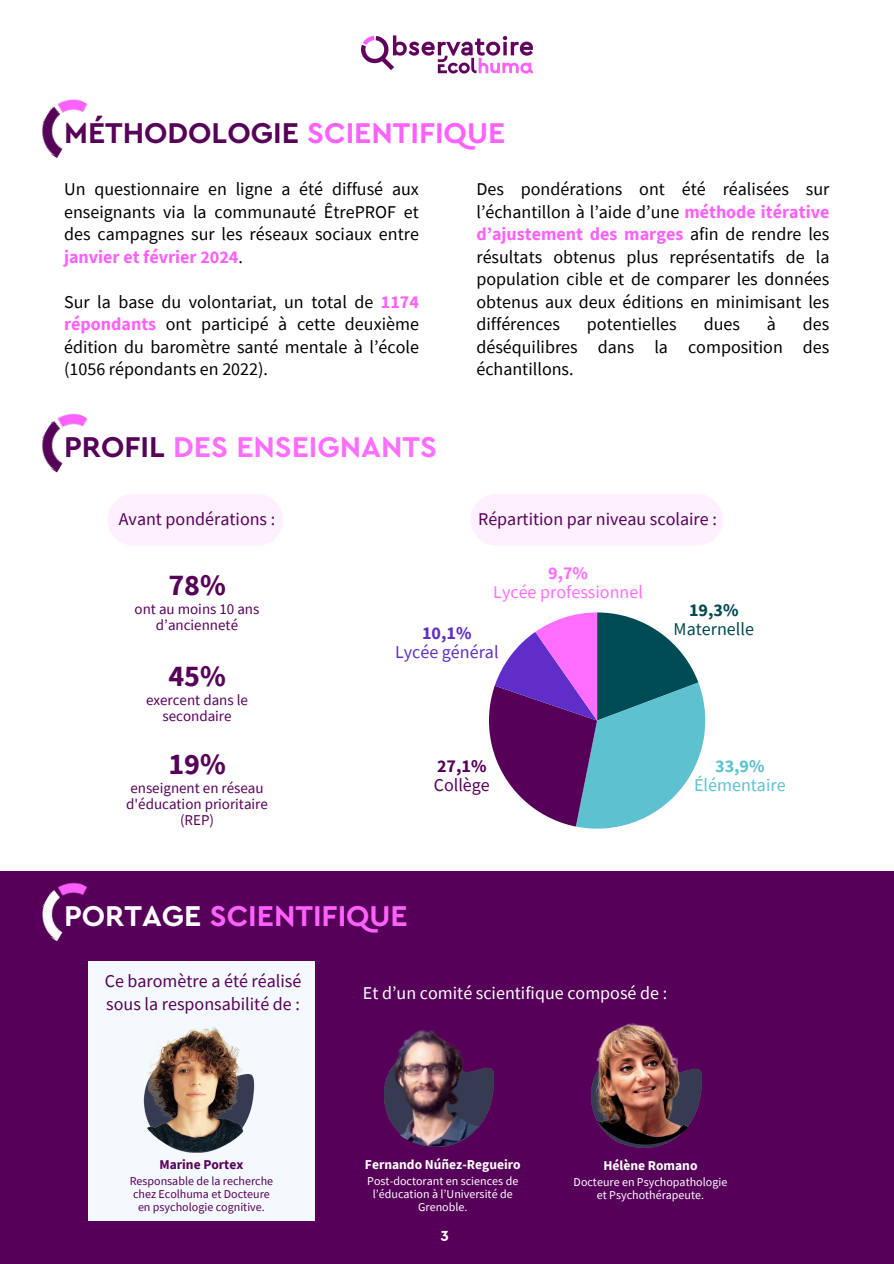
<style>
.page{position:relative;width:894px;height:1264px;background:#fff}
.page>*{position:absolute;margin:0;border:0;box-sizing:border-box;transform-origin:0 0}
.t1{font:700 30px "Cera Basic";color:#570059}
.t2{font:700 30px "Cera Basic";color:#ff6eff}
.t3{font:700 30px "Cera Basic";color:#ff61ff}
.t4{font:700 30px "Source Sans Pro";color:#570059}
.t5{font:18px/22.5px "Source Sans Pro";color:#010002;text-align:justify}
.t6{font:18px/19.2px "Source Sans Pro";color:#570059}
.t7{font:18px "Source Sans Pro";color:#fff}
.t8{font:18px/19.2px "Source Sans Pro";color:#ff6eff;text-align:center}
.t9{font:18px/19.2px "Source Sans Pro";color:#5f2ec8;text-align:center}
.t10{font:18px/19.2px "Source Sans Pro";color:#5dc1d0;text-align:center}
.t11{font:18px/19.2px "Source Sans Pro";color:#004851;text-align:center}
.t12{font:15px/15.8px "Source Sans Pro";color:#570059;text-align:center}
.t13{font:700 15px "Cera Basic";color:#fff}
.t14{font:700 13.5px "Source Sans Pro";color:#fff}
.t15{font:700 13.5px "Source Sans Pro";color:#570059}
.t16{font:12px/13px "Source Sans Pro";color:#fff;text-align:center}
.t17{font:12px/13px "Source Sans Pro";color:#570059;text-align:center}
.s1{color:#ff61ff}
.s2{font-weight:700;color:#ff61ff}
.s3{color:#570059}
.s4{font-weight:700}
.s5{color:#fff}
</style>
<div class="page">
<img style="left:361px;top:35px;width:172px;height:39px">
<img style="left:41px;top:99px;width:47px;height:59px">
<img style="left:41px;top:413px;width:47px;height:59px">
<svg style="left:489px;top:612px;width:216px;height:216px"></svg>
<div style="left:107px;top:493px;width:176px;height:53px;background:#fff0ff;border-radius:26px"></div>
<div style="left:470px;top:493px;width:252px;height:53px;background:#fff0ff;border-radius:26px"></div>
<div style="left:0;top:871px;width:892px;height:392px;background:#570059"></div>
<img style="left:401px;top:1068px;width:93px;height:78px">
<img style="left:375px;top:1028px;width:118px;height:118px;border-radius:50%">
<img style="left:595px;top:1118px;width:94px;height:29px">
<img style="left:584px;top:1021px;width:123px;height:123px;border-radius:50%">
<div style="left:88px;top:961px;width:226px;height:260px;background:#f4f9fe"></div>
<img style="left:148px;top:1130px;width:96px;height:22px">
<img style="left:132px;top:1023px;width:129px;height:128px;border-radius:50%">
<img style="left:42px;top:883px;width:45px;height:58px">
<h2 class="t1" style="left:64px;top:113px;width:442px">MÉTHODOLOGIE <span class="s1">SCIENTIFIQUE</span></h2>
<h2 class="t5" style="left:64px;top:177px;width:356px">Un questionnaire en ligne a été diffusé aux enseignants via la communauté ÊtrePROF et des campagnes sur les réseaux sociaux entre <span class="s2">janvier et février 2024</span>.</h2>
<h2 class="t5" style="left:64px;top:290px;width:356px">Sur la base du volontariat, un total de <span class="s2">1174 répondants</span> ont participé à cette deuxième édition du baromètre santé mentale à l’école (1056 répondants en 2022).</h2>
<p class="t5" style="left:476px;top:177px;width:354px">Des pondérations ont été réalisées sur l’échantillon à l’aide d’une <span class="s2">méthode itérative d’ajustement des marges</span> afin de rendre les résultats obtenus plus représentatifs de la population cible et de comparer les données obtenus aux deux éditions en minimisant les différences</p>
<p class="t5" style="left:587px;top:312px;width:91px">potentielles</p>
<p class="t5" style="left:703px;top:312px;width:38px">dues</p>
<p class="t5" style="left:766px;top:312px;width:11px">à</p>
<p class="t5" style="left:476px;top:312px;width:354px;text-indent:326px">des déséquilibres dans la composition des échantillons.</p>
<h1 class="t2" style="left:64px;top:427px;width:374px"><span class="s3">PROFIL</span> DES ENSEIGNANTS</h1>
<p class="t6" style="left:119px;top:509px;width:158px">Avant pondérations :</p>
<p class="t6" style="left:478px;top:509px;width:240px">Répartition par niveau scolaire :</p>
<h2 class="t8" style="left:493px;top:563px;width:151px"><span class="s4">9,7%<br></span>Lycée professionnel</h2>
<p class="t11" style="left:673px;top:600px;width:82px"><span class="s4">19,3%<br></span>Maternelle</p>
<p class="t4" style="left:168px;top:565px;width:59px">78%</p>
<p class="t12" style="left:134px;top:601px;width:126px">ont au moins 10 ans d’ancienneté</p>
<p class="t9" style="left:395px;top:622px;width:105px"><span class="s4">10,1%<br></span>Lycée général</p>
<h2 class="t4" style="left:168px;top:656px;width:59px">45%</h2>
<h2 class="t12" style="left:146px;top:692px;width:103px">exercent dans le secondaire</h2>
<p class="t4" style="left:168px;top:744px;width:59px">19%</p>
<p class="t12" style="left:126px;top:779px;width:143px">enseignent en réseau d'éducation prioritaire (REP)</p>
<p class="t6" style="left:433px;top:755px;width:58px"><span class="s4">27,1%<br></span>Collège</p>
<p class="t10" style="left:694px;top:755px;width:93px"><span class="s4">33,9%<br></span>Élémentaire</p>
<h2 class="t3" style="left:64px;top:895px;width:345px"><span class="s5">PORTAGE</span> SCIENTIFIQUE</h2>
<p class="t6" style="left:105px;top:969px;width:198px;line-height:22.5px">Ce baromètre a été réalisé sous la responsabilité de :</p>
<p class="t7" style="left:363px;top:980px;width:305px">Et d’un comité scientifique composé de :</p>
<h3 class="t15" style="left:159px;top:1155px;width:85px">Marine Portex</h3>
<h3 class="t17" style="left:130px;top:1173px;width:145px">Responsable de la recherche chez Ecolhuma et Docteure en psychologie cognitive.</h3>
<p class="t14" style="left:365px;top:1155px;width:157px">Fernando Núñez-Regueiro</p>
<p class="t16" style="left:367px;top:1173px;width:152px">Post-doctorant en sciences de l’éducation à l’Université de<br>Grenoble.</p>
<p class="t13" style="left:440px;top:1223px;width:10px">3</p>
<h1 class="t14" style="left:603px;top:1156px;width:96px">Hélène Romano</h1>
<h2 class="t16" style="left:573px;top:1175px;width:155px">Docteure en Psychopathologie et Psychothérapeute.</h2>
</div>
